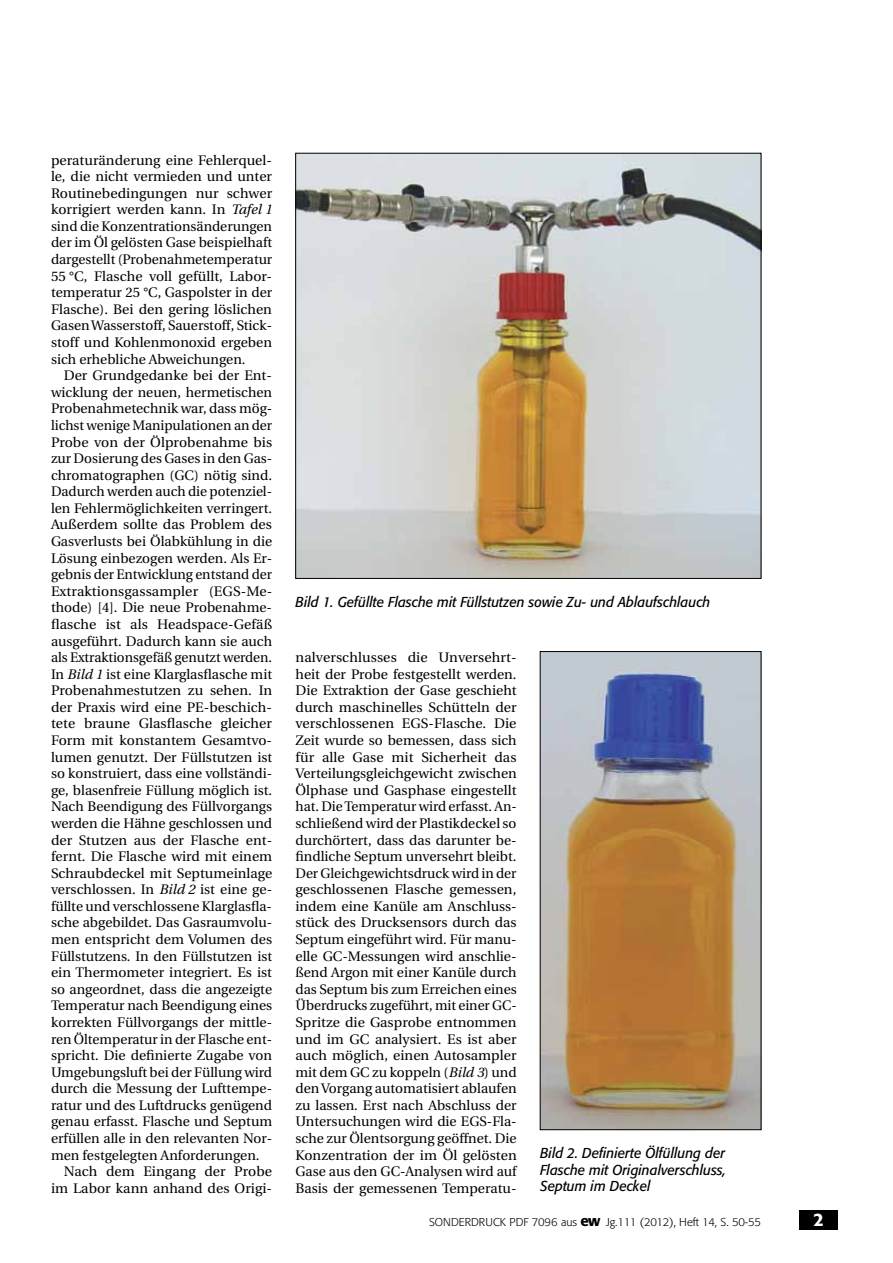
<style>
.page{position:relative;width:893px;height:1263px;background:#fff}
.page>*{position:absolute;margin:0;border:0;box-sizing:border-box;transform-origin:0 0}
.t1{font:500 18px "Formata";color:#fff}
.t2{font:italic 14.25px/16.5px "Formata";color:#000;text-align:justify;scale:.95 1}
.t3{font:13.8px/16.6px "Utopia";color:#000;text-align:justify}
.t4{font:300 11.25px "Formata";color:#000}
.s1{font-style:italic}
.s2{font-weight:500;font-size:15px}
</style>
<div class="page">
<div style="left:799px;top:1210px;width:39px;height:19px;background:#000"></div>
<img style="left:298px;top:155px;width:461px;height:422px">
<img style="left:542px;top:653px;width:217px;height:475px">
<div style="left:540px;top:651px;width:221px;height:479px;border:1px solid #000"></div>
<p class="t3" style="left:51px;top:152px;width:223px">peraturänderung eine Fehlerquel&shy;le, die nicht vermieden und unter Routinebedingungen nur schwer korrigiert werden kann. In <span class="s1">Tafel 1 </span>sind die Konzentrationsänderungen der im Öl gelösten Gase beispielhaft dargestellt (Probenahmetemperatur 55 °C, Flasche voll gefüllt, Labor&shy;temperatur 25 °C, Gaspolster in der Flasche). Bei den gering löslichen Gasen Wasserstoff, Sauerstoff, Stick&shy;stoff und Kohlenmonoxid ergeben sich erhebliche Abweichungen.</p>
<p class="t3" style="left:64px;top:367px;width:210px">Der Grundgedanke bei der Ent-</p>
<p class="t3" style="left:51px;top:384px;width:223px">wicklung der neuen, hermetischen</p>
<p class="t3" style="left:51px;top:401px;width:223px">Probenahmetechnik war, dass mög-</p>
<p class="t3" style="left:51px;top:417px;width:223px">lichst wenige Manipulationen an der</p>
<p class="t3" style="left:51px;top:434px;width:223px">Probe von der Ölprobenahme bis</p>
<p class="t3" style="left:51px;top:450px;width:223px">zur Dosierung des Gases in den Gas-</p>
<p class="t3" style="left:51px;top:467px;width:222px">chromatographen (GC) nötig sind.</p>
<p class="t3" style="left:51px;top:483px;width:223px">Dadurch werden auch die potenziel-</p>
<p class="t3" style="left:51px;top:500px;width:223px">len Fehlermöglichkeiten verringert.</p>
<p class="t3" style="left:51px;top:517px;width:222px">Außerdem sollte das Problem des</p>
<p class="t3" style="left:51px;top:533px;width:223px">Gasverlusts bei Ölabkühlung in die</p>
<p class="t3" style="left:51px;top:550px;width:223px">Lösung einbezogen werden. Als Er-</p>
<p class="t3" style="left:51px;top:566px;width:223px">gebnis der Entwicklung entstand der</p>
<p class="t3" style="left:51px;top:583px;width:223px">Extraktionsgassampler (EGS-Me-</p>
<p class="t3" style="left:51px;top:600px;width:220px">thode) [4]. Die neue Probenahme-</p>
<p class="t3" style="left:51px;top:616px;width:223px">flasche ist als Headspace-Gefäß</p>
<p class="t3" style="left:51px;top:633px;width:223px">ausgeführt. Dadurch kann sie auch</p>
<p class="t3" style="left:51px;top:649px;width:223px">als Extraktionsgefäß genutzt werden.</p>
<p class="t3" style="left:51px;top:666px;width:223px">In <span class="s1">Bild 1</span> ist eine Klarglasflasche mit</p>
<p class="t3" style="left:51px;top:682px;width:223px">Probenahmestutzen zu sehen. In</p>
<p class="t3" style="left:51px;top:699px;width:223px">der Praxis wird eine PE-beschich-</p>
<p class="t3" style="left:51px;top:716px;width:222px">tete braune Glasflasche gleicher</p>
<p class="t3" style="left:51px;top:732px;width:223px">Form mit konstantem Gesamtvo-</p>
<p class="t3" style="left:51px;top:749px;width:223px">lumen genutzt. Der Füllstutzen ist</p>
<p class="t3" style="left:51px;top:765px;width:223px">so konstruiert, dass eine vollständi-</p>
<p class="t3" style="left:51px;top:782px;width:223px">ge, blasenfreie Füllung möglich ist.</p>
<p class="t3" style="left:51px;top:799px;width:223px">Nach Beendigung des Füllvorgangs</p>
<p class="t3" style="left:51px;top:815px;width:223px">werden die Hähne geschlossen und</p>
<p class="t3" style="left:51px;top:832px;width:223px">der Stutzen aus der Flasche ent-</p>
<p class="t3" style="left:51px;top:848px;width:223px">fernt. Die Flasche wird mit einem</p>
<p class="t3" style="left:51px;top:865px;width:223px">Schraubdeckel mit Septumeinlage</p>
<p class="t3" style="left:51px;top:881px;width:223px">verschlossen. In <span class="s1">Bild 2</span> ist eine ge-</p>
<p class="t3" style="left:51px;top:898px;width:222px">füllte und verschlossene Klarglasfla-</p>
<p class="t3" style="left:51px;top:915px;width:223px">sche abgebildet. Das Gasraumvolu-</p>
<p class="t3" style="left:51px;top:931px;width:223px">men entspricht dem Volumen des</p>
<p class="t3" style="left:51px;top:948px;width:223px">Füllstutzens. In den Füllstutzen ist</p>
<p class="t3" style="left:51px;top:964px;width:223px">ein Thermometer integriert. Es ist</p>
<p class="t3" style="left:51px;top:981px;width:223px">so angeordnet, dass die angezeigte</p>
<p class="t3" style="left:51px;top:997px;width:223px">Temperatur nach Beendigung eines</p>
<p class="t3" style="left:51px;top:1014px;width:223px">korrekten Füllvorgangs der mittle-</p>
<p class="t3" style="left:51px;top:1031px;width:223px">ren Öltemperatur in der Flasche ent-</p>
<p class="t3" style="left:51px;top:1047px;width:223px">spricht. Die definierte Zugabe von</p>
<p class="t3" style="left:51px;top:1064px;width:223px">Umgebungsluft bei der Füllung wird</p>
<p class="t3" style="left:51px;top:1080px;width:223px">durch die Messung der Lufttempe-</p>
<p class="t3" style="left:51px;top:1097px;width:223px">ratur und des Luftdrucks genügend</p>
<p class="t3" style="left:51px;top:1114px;width:223px">genau erfasst. Flasche und Septum</p>
<p class="t3" style="left:51px;top:1130px;width:223px">erfüllen alle in den relevanten Nor-</p>
<p class="t3" style="left:51px;top:1147px;width:210px">men festgelegten Anforderungen.</p>
<p class="t3" style="left:64px;top:1163px;width:210px">Nach dem Eingang der Probe</p>
<p class="t3" style="left:51px;top:1180px;width:223px">im Labor kann anhand des Origi-</p>
<p class="t2" style="left:296px;top:594px;width:438px">Bild 1. Gefüllte Flasche mit Füllstutzen sowie Zu- und Ablaufschlauch</p>
<p class="t3" style="left:296px;top:649px;width:223px">nalverschlusses die Unversehrt&shy;heit der Probe festgestellt werden.<br>Die Extraktion der Gase geschieht durch maschinelles Schütteln der verschlossenen EGS-Flasche. Die Zeit wurde so bemessen, dass sich für alle Gase mit Sicherheit das Verteilungsgleichgewicht zwischen Ölphase und Gasphase eingestellt hat. Die Temperatur wird erfasst. An&shy;schließend wird der Plastikdeckel so durchörtert, dass das darunter be&shy;findliche Septum unversehrt bleibt.<br>Der Gleichgewichtsdruck wird in der geschlossenen Flasche gemessen, indem eine Kanüle am Anschluss&shy;stück des Drucksensors durch das Septum eingeführt wird. Für manu&shy;elle GC-Messungen wird anschlie&shy;ßend Argon mit einer Kanüle durch das Septum bis zum Erreichen eines Überdrucks zugeführt, mit einer GC-Spritze die Gasprobe entnommen und im GC analysiert. Es ist aber auch möglich, einen Autosampler mit dem GC zu koppeln (<span class="s1">Bild 3</span>) und den Vorgang automatisiert ablaufen zu lassen. Erst nach Abschluss der Untersuchungen wird die EGS-Fla&shy;sche zur Ölentsorgung geöffnet. Die Konzentration der im Öl gelösten Gase aus den GC-Analysen wird auf Basis der gemessenen Temperatu-</p>
<p class="t2" style="left:540px;top:1145px;width:197px">Bild 2. Definierte Ölfüllung der Flasche mit Originalverschluss, Septum im Deckel</p>
<p class="t4" style="left:429px;top:1215px;width:333px">SONDERDRUCK PDF 7096 aus <span class="s2">ew</span> Jg.111 (2012), Heft 14, S. 50-55</p>
<h1 class="t1" style="left:813px;top:1209px;width:12px">2</h1>
</div>
